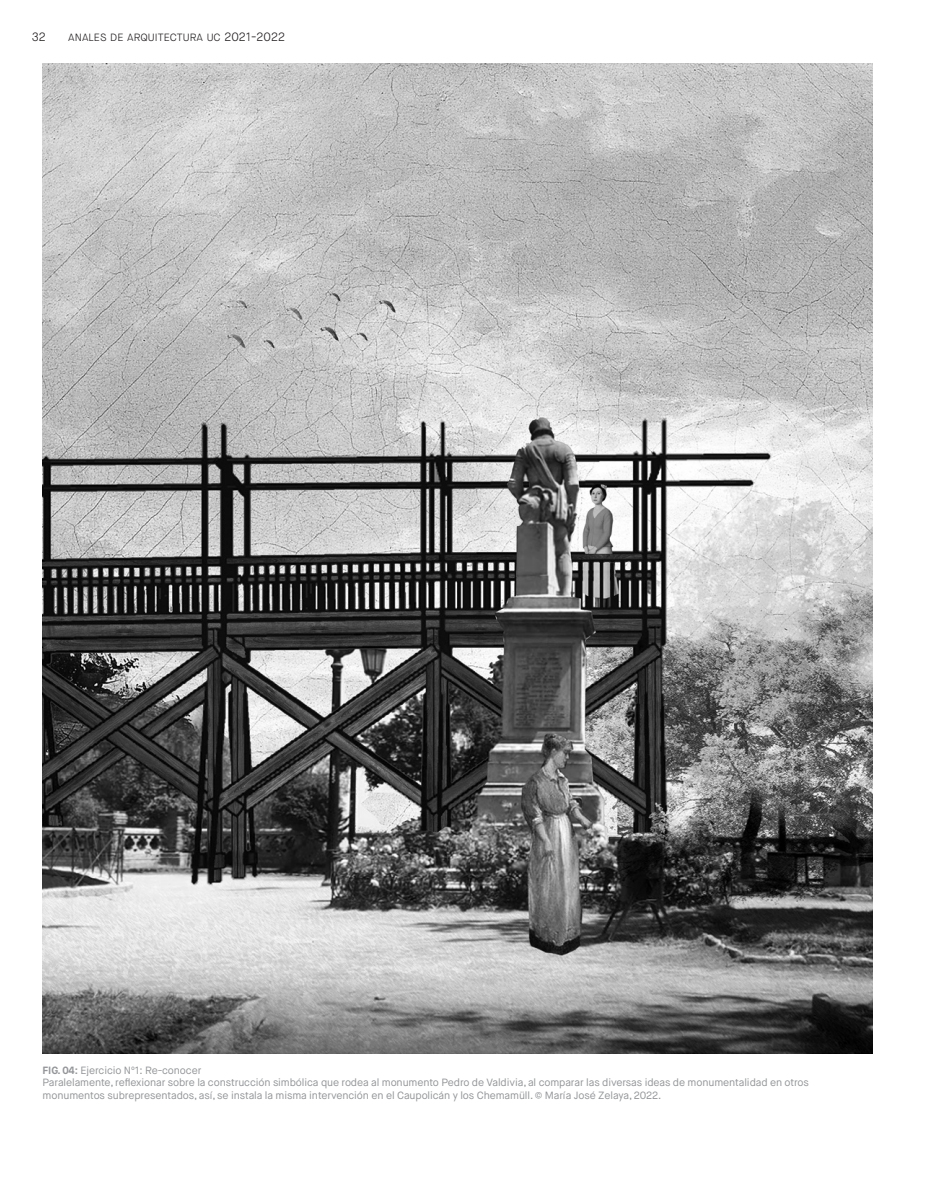
<style>
.page{position:relative;width:936px;height:1191px;background:#fff}
.page>*{position:absolute;margin:0;border:0;box-sizing:border-box;transform-origin:0 0}
.t1{font:300 12px "Maison Neue";color:#231f20}
._05_-_PIE_DE_FOTO{font:10.5px/12.6px "Maison Neue";letter-spacing:-.01em;color:#939598}
.t2{font:300 10.5px "Maison Neue";color:#231f20}
.s1{font-size:12px}
.s2{font-weight:700}
</style>
<div class="page">
<img style="left:43px;top:64px;width:829px;height:989px">
<p class="t1" style="left:32px;top:29px;width:15px">32</p>
<p class="t2" style="left:68px;top:31px;width:218px">ANALES DE ARQUITECTURA UC <span class="s1">2021-2022</span></p>
<p class="_05_-_PIE_DE_FOTO" style="left:43px;top:1063px;width:160px"><span class="s2">FIG</span><span class="s2">.</span> <span class="s2">04:</span> Ejercicio Nº1: Re-conocer</p>
<p class="_05_-_PIE_DE_FOTO" style="left:43px;top:1076px;width:768px">Paralelamente, reflexionar sobre la construcción simbólica que rodea al monumento Pedro de Valdivia, al comparar las diversas ideas de monumentalidad en otros monumentos subrepresentados, así, se instala la misma intervención en el Caupolicán y los Chemamüll. © María José Zelaya, 2022.</p>
</div>
